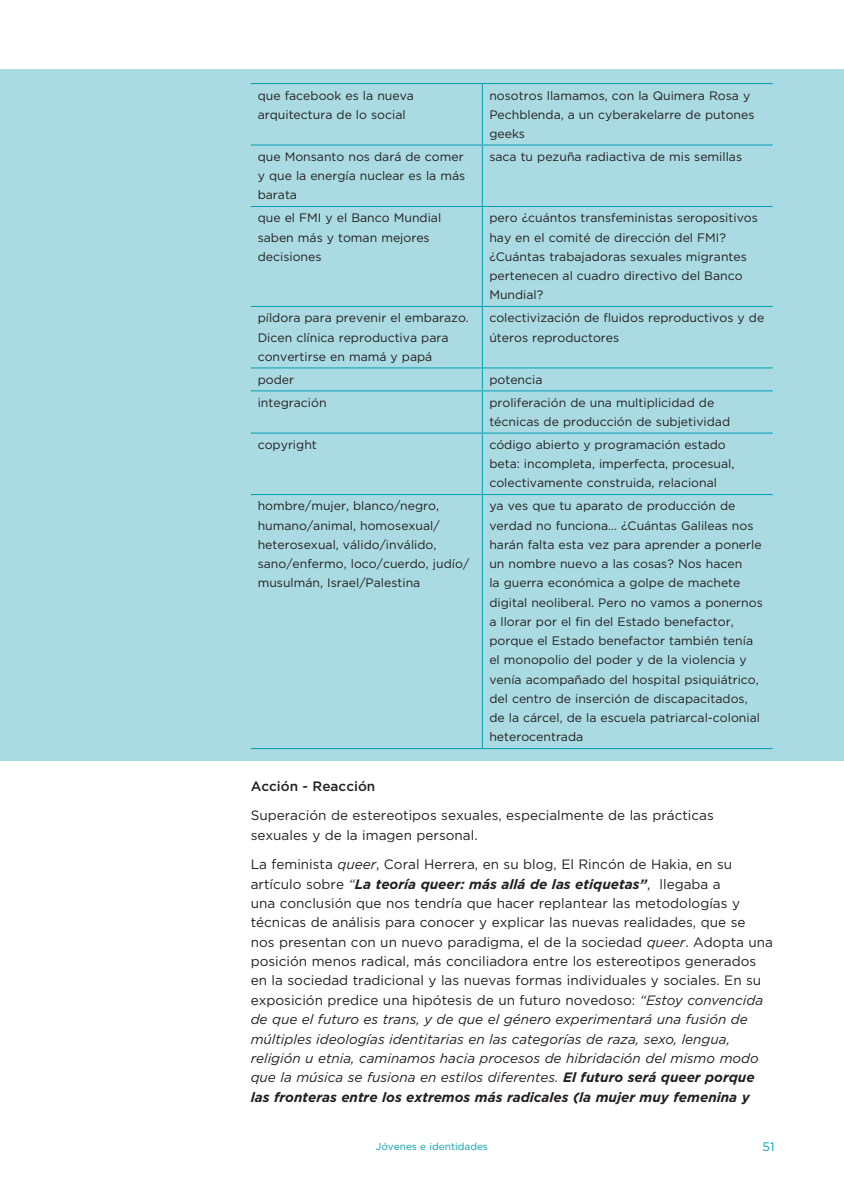
<style>
.page{position:relative;width:844px;height:1191px;background:#fff}
.page>*{position:absolute;margin:0;border:0;box-sizing:border-box;transform-origin:0 0}
.t1{font:13.65px/19.4px "Gotham";color:#231f20}
.t2{font:12.25px/19.2px "Gotham";color:#231f20}
.t3{font:12.25px "Gotham";color:#00a0b0}
.t4{font:10.15px "Gotham";color:#00a0b0}
.s1{font-weight:500}
.s2{font-style:italic}
.s3{font-weight:700;font-style:italic}
</style>
<div class="page">
<div style="left:0;top:69px;width:843px;height:691px;background:#aadbe2"></div>
<hr style="left:251px;top:83px;width:231px;height:1px;background:#00a0b0">
<hr style="left:251px;top:145px;width:231px;height:1px;background:#00a0b0">
<hr style="left:251px;top:206px;width:231px;height:1px;background:#00a0b0">
<hr style="left:251px;top:306px;width:231px;height:1px;background:#00a0b0">
<hr style="left:251px;top:367px;width:231px;height:1px;background:#00a0b0">
<hr style="left:251px;top:390px;width:231px;height:1px;background:#00a0b0">
<hr style="left:251px;top:432px;width:231px;height:1px;background:#00a0b0">
<hr style="left:251px;top:494px;width:231px;height:1px;background:#00a0b0">
<hr style="left:251px;top:748px;width:231px;height:1px;background:#00a0b0">
<hr style="left:482px;top:83px;width:290px;height:1px;background:#00a0b0">
<hr style="left:482px;top:84px;width:1px;height:61px;background:#00a0b0">
<hr style="left:482px;top:145px;width:290px;height:1px;background:#00a0b0">
<hr style="left:482px;top:145px;width:1px;height:61px;background:#00a0b0">
<hr style="left:482px;top:206px;width:290px;height:1px;background:#00a0b0">
<hr style="left:482px;top:207px;width:1px;height:99px;background:#00a0b0">
<hr style="left:482px;top:306px;width:290px;height:1px;background:#00a0b0">
<hr style="left:482px;top:307px;width:1px;height:60px;background:#00a0b0">
<hr style="left:482px;top:367px;width:290px;height:1px;background:#00a0b0">
<svg style="left:482px;top:368px;width:1px;height:22px"></svg>
<hr style="left:482px;top:390px;width:290px;height:1px;background:#00a0b0">
<hr style="left:482px;top:391px;width:1px;height:41px;background:#00a0b0">
<hr style="left:482px;top:432px;width:290px;height:1px;background:#00a0b0">
<hr style="left:482px;top:433px;width:1px;height:61px;background:#00a0b0">
<hr style="left:482px;top:494px;width:290px;height:1px;background:#00a0b0">
<hr style="left:482px;top:495px;width:1px;height:253px;background:#00a0b0">
<hr style="left:482px;top:748px;width:290px;height:1px;background:#00a0b0">
<p class="t2" style="left:258px;top:85px;width:158px">que facebook es la nueva arquitectura de lo social</p>
<p class="t2" style="left:489px;top:85px;width:266px">nosotros llamamos, con la Quimera Rosa y<br>Pechblenda, a un cyberakelarre de putones geeks</p>
<p class="t2" style="left:258px;top:147px;width:209px">que Monsanto nos dará de comer y que la energía nuclear es la más barata</p>
<p class="t2" style="left:489px;top:147px;width:254px">saca tu pezuña radiactiva de mis semillas</p>
<p class="t2" style="left:258px;top:208px;width:185px">que el FMI y el Banco Mundial saben más y toman mejores decisiones</p>
<p class="t2" style="left:489px;top:208px;width:270px">pero ¿cuántos transfeministas seropositivos hay en el comité de dirección del FMI? ¿Cuántas trabajadoras sexuales migrantes pertenecen al cuadro directivo del Banco Mundial?</p>
<p class="t2" style="left:258px;top:308px;width:213px">píldora para prevenir el embarazo.<br>Dicen clínica reproductiva para convertirse en mamá y papá</p>
<p class="t2" style="left:489px;top:308px;width:276px">colectivización de fluidos reproductivos y de úteros reproductores</p>
<p class="t2" style="left:258px;top:370px;width:38px">poder</p>
<p class="t2" style="left:489px;top:370px;width:55px">potencia</p>
<p class="t2" style="left:258px;top:392px;width:70px">integración</p>
<p class="t2" style="left:489px;top:392px;width:242px">proliferación de una multiplicidad de técnicas de producción de subjetividad</p>
<p class="t2" style="left:258px;top:435px;width:61px">copyright</p>
<p class="t2" style="left:489px;top:435px;width:246px">código abierto y programación estado beta: incompleta, imperfecta, procesual, colectivamente construida, relacional</p>
<p class="t2" style="left:258px;top:496px;width:213px">hombre/mujer, blanco/negro, humano/animal, homosexual/ heterosexual, válido/inválido, sano/enfermo, loco/cuerdo, judío/ musulmán, Israel/Palestina</p>
<p class="t2" style="left:489px;top:496px;width:275px">ya ves que tu aparato de producción de verdad no funciona… ¿Cuántas Galileas nos harán falta esta vez para aprender a ponerle un nombre nuevo a las cosas? Nos hacen<br>la guerra económica a golpe de machete digital neoliberal. Pero no vamos a ponernos a llorar por el fin del Estado benefactor, porque el Estado benefactor también tenía el monopolio del poder y de la violencia y venía acompañado del hospital psiquiátrico, del centro de inserción de discapacitados, de la cárcel, de la escuela patriarcal-colonial heterocentrada</p>
<p class="t1" style="left:251px;top:771px;width:464px;line-height:29.2px"><span class="s1">Acción - Reacción<br></span>Superación de estereotipos sexuales, especialmente de las prácticas</p>
<p class="t1" style="left:251px;top:820px;width:483px;line-height:29.2px">sexuales y de la imagen personal.<br>La feminista <span class="s2">queer</span>, Coral Herrera, en su blog, El Rincón de Hakia, en su</p>
<p class="t1" style="left:251px;top:873px;width:523px">artículo sobre <span class="s2">“</span><span class="s3">La teoría queer: más allá de las etiquetas”</span>, llegaba a<br>una conclusión que nos tendría que hacer replantear las metodologías y técnicas de análisis para conocer y explicar las nuevas realidades, que se<br>nos presentan con un nuevo paradigma, el de la sociedad <span class="s2">queer</span>. Adopta una posición menos radical, más conciliadora entre los estereotipos generados en la sociedad tradicional y las nuevas formas individuales y sociales. En su exposición predice una hipótesis de un futuro novedoso: <span class="s2">“Estoy convencida de que el futuro es trans, y de que el género experimentará una fusión de múltiples ideologías identitarias en las categorías de raza, sexo, lengua, religión u etnia, caminamos hacia procesos de hibridación del mismo modo que la música se fusiona en estilos diferentes.</span> <span class="s3">El futuro será queer porque las fronteras entre los extremos más radicales (la mujer muy femenina y</span></p>
<p class="t4" style="left:376px;top:1140px;width:114px">Jóvenes e identidades</p>
<p class="t3" style="left:762px;top:1139px;width:13px">51</p>
</div>
